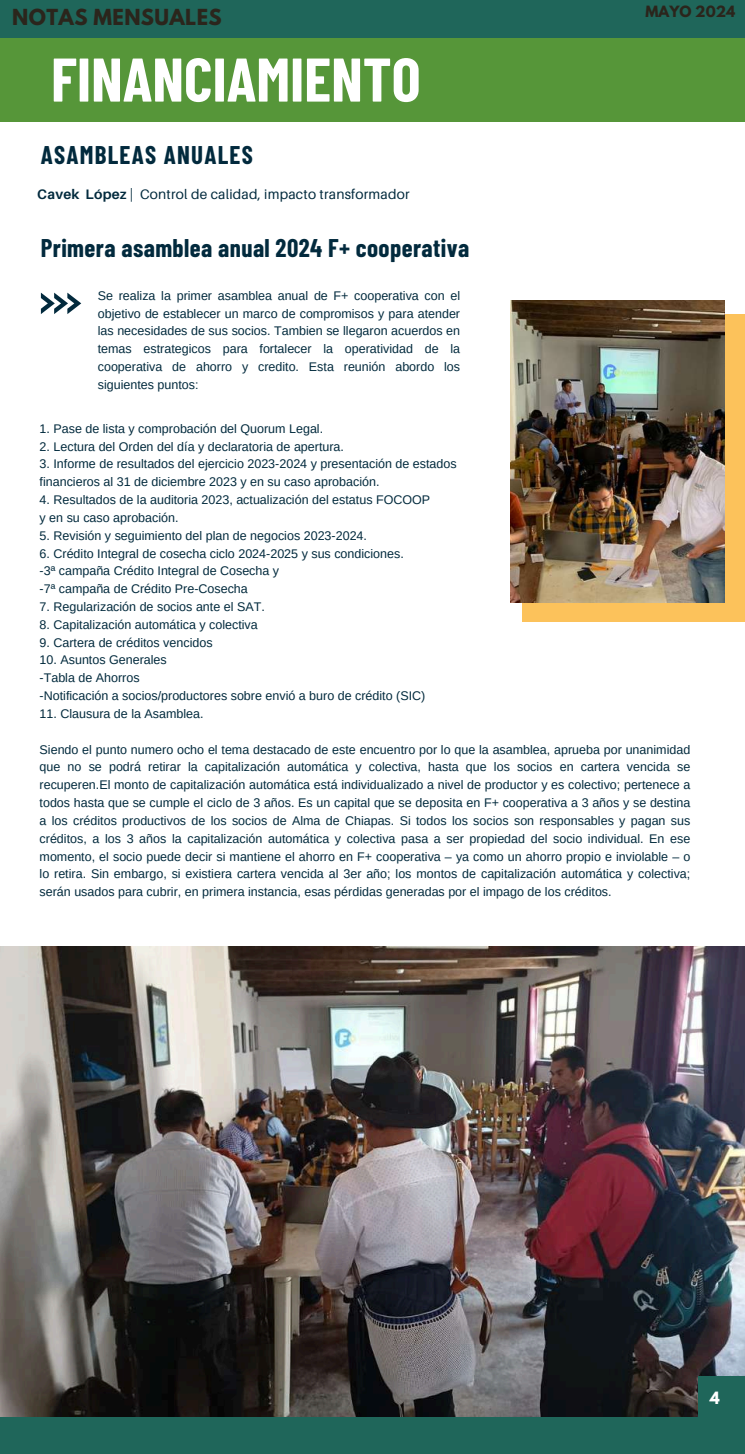
<style>
.page{position:relative;width:745px;height:1454px;background:#fff}
.page>*{position:absolute;margin:0;border:0;box-sizing:border-box;transform-origin:0 0}
.t1{font:700 61.5px "Barlow Condensed";color:#fff}
.t2{font:700 25px "Barlow Condensed";letter-spacing:.015em;color:#022a3d}
.t3{font:700 25px "Barlow Condensed";letter-spacing:.05em;color:#022a3d}
.t4{font:700 19.62px "League Spartan";letter-spacing:.02em;color:#2b251c}
.t5{font:700 15px "League Spartan";color:#fff}
.t6{font:13.75px "Aileron";letter-spacing:.015em;color:#022a3d}
.t7{font:700 13.75px "League Spartan";color:#2b251c}
.t8{font:12.5px/17.8px "Arimo";color:#022a3d}
.s1{font-weight:700}
</style>
<div class="page">
<svg style="left:41px;top:292px;width:40px;height:22px"></svg>
<div style="left:0;top:1414px;width:744px;height:39px;background:#1f665a"></div>
<img style="left:0;top:946px;width:744px;height:470px">
<div style="left:698px;top:1376px;width:46px;height:49px;background:#1f665a"></div>
<div style="left:0;top:0;width:744px;height:42px;background:#1f665a"></div>
<div style="left:0;top:38px;width:744px;height:84px;background:#569639"></div>
<div style="left:522px;top:314px;width:222px;height:307px;background:#fcc25b"></div>
<img style="left:510px;top:300px;width:213px;height:302px">
<h3 class="t4" style="left:12px;top:7px;width:211px">NOTAS MENSUALES</h3>
<p class="t7" style="left:645px;top:5px;width:91px">MAYO 2024</p>
<h1 class="t1" style="left:51px;top:40px;width:371px">FINANCIAMIENTO</h1>
<h2 class="t3" style="left:41px;top:139px;width:213px">ASAMBLEAS ANUALES</h2>
<p class="t6" style="left:37px;top:185px;width:374px"><span class="s1">Cavek López</span> | Control de calidad, impacto transformador</p>
<h2 class="t2" style="left:41px;top:232px;width:430px">Primera asamblea anual 2024 F+ cooperativa</h2>
<p class="t8" style="left:98px;top:286px;width:364px;text-align:justify">Se realiza la primer asamblea anual de F+ cooperativa con el objetivo de establecer un marco de compromisos y para atender las necesidades de sus socios. Tambien se llegaron acuerdos en temas estrategicos para fortalecer la operatividad de la cooperativa de ahorro y credito. Esta reunión abordo los siguientes puntos:</p>
<p class="t8" style="left:40px;top:419px;width:285px">1. Pase de lista y comprobación del Quorum Legal.</p>
<p class="t8" style="left:40px;top:437px;width:306px">2. Lectura del Orden del día y declaratoria de apertura.</p>
<p class="t8" style="left:40px;top:455px;width:418px">3. Informe de resultados del ejercicio 2023-2024 y presentación de estados financieros al 31 de diciembre 2023 y en su caso aprobación.</p>
<p class="t8" style="left:40px;top:491px;width:392px">4. Resultados de la auditoria 2023, actualización del estatus FOCOOP y en su caso aprobación.</p>
<p class="t8" style="left:40px;top:526px;width:329px">5. Revisión y seguimiento del plan de negocios 2023-2024.</p>
<p class="t8" style="left:40px;top:544px;width:365px">6. Crédito Integral de cosecha ciclo 2024-2025 y sus condiciones. -3ª campaña Crédito Integral de Cosecha y<br>-7ª campaña de Crédito Pre-Cosecha</p>
<p class="t8" style="left:40px;top:597px;width:227px">7. Regularización de socios ante el SAT.</p>
<p class="t8" style="left:40px;top:615px;width:220px">8. Capitalización automática y colectiva</p>
<p class="t8" style="left:40px;top:633px;width:174px">9. Cartera de créditos vencidos</p>
<p class="t8" style="left:40px;top:651px;width:387px">10. Asuntos Generales<br>-Tabla de Ahorros<br>-Notificación a socios/productores sobre envió a buro de crédito (SIC)</p>
<p class="t8" style="left:40px;top:704px;width:165px">11. Clausura de la Asamblea.</p>
<p class="t8" style="left:40px;top:740px;width:652px;text-align:justify">Siendo el punto numero ocho el tema destacado de este encuentro por lo que la asamblea, aprueba por unanimidad que no se podrá retirar la capitalización automática y colectiva, hasta que los socios en cartera vencida se recuperen.El monto de capitalización automática está individualizado a nivel de productor y es colectivo; pertenece a todos hasta que se cumple el ciclo de 3 años. Es un capital que se deposita en F+ cooperativa a 3 años y se destina a los créditos productivos de los socios de Alma de Chiapas. Si todos los socios son responsables y pagan sus créditos, a los 3 años la capitalización automática y colectiva pasa a ser propiedad del socio individual. En ese momento, el socio puede decir si mantiene el ahorro en F+ cooperativa – ya como un ahorro propio e inviolable – o lo retira. Sin embargo, si existiera cartera vencida al 3er año; los montos de capitalización automática y colectiva; serán usados para cubrir, en primera instancia, esas pérdidas generadas por el impago de los créditos.</p>
<p class="t5" style="left:709px;top:1390px;width:11px">4</p>
</div>
